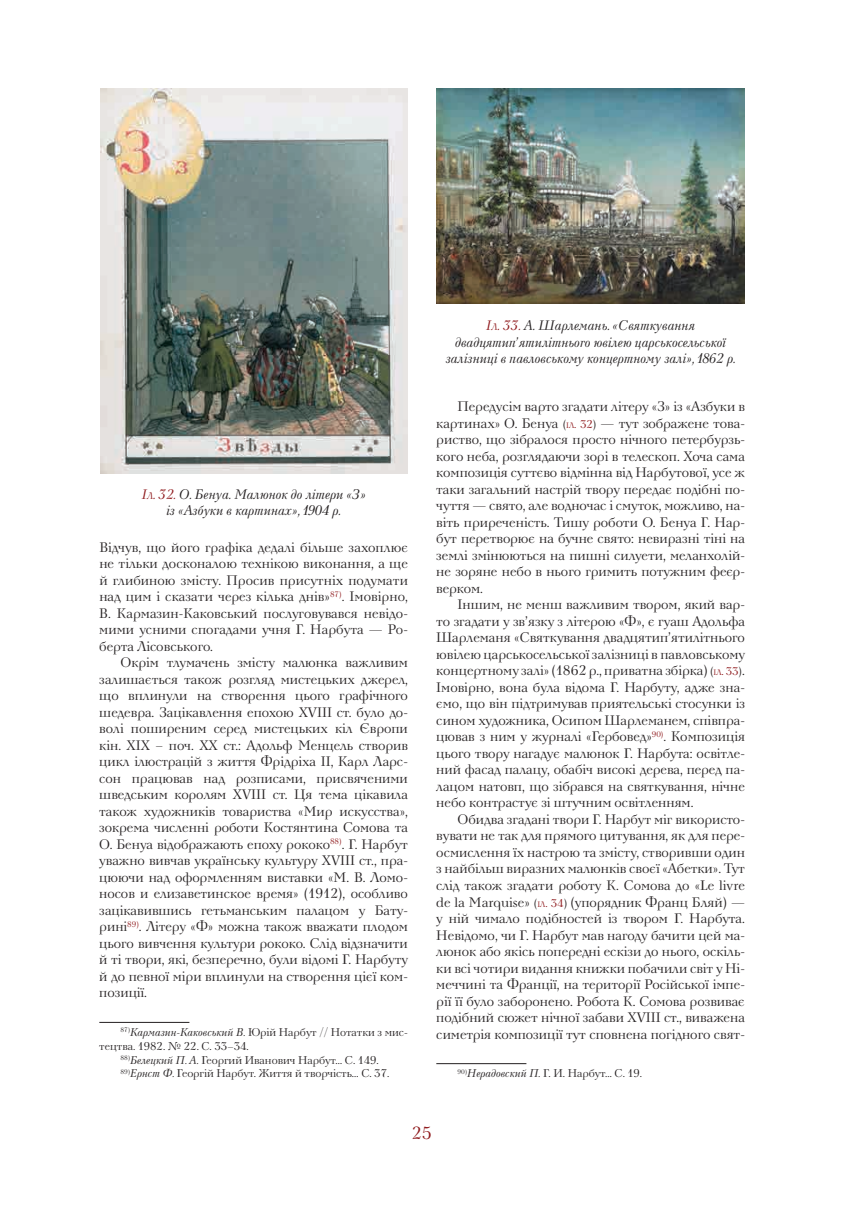
<style>
.page{position:relative;width:862px;height:1205px;background:#fff}
.page>*{position:absolute;margin:0;border:0;box-sizing:border-box;transform-origin:0 0}
.t1{font:17.5px "Neva C";color:#8e181b}
.t2{font:13.75px/16.5px "Neva C";color:#231f20;text-align:justify}
.t3{font:italic 13.75px/16.5px "Neva C";color:#231f20;text-align:center}
.t4{font:11.25px "Neva C";color:#231f20}
.s1{color:#8e181b}
.s2{font-size:9.62px;color:#8e181b}
.s3{font-style:italic}
.s4{font-size:11.25px}
.s5{font-size:7.88px;color:#8e181b}
.s6{font-size:11.25px;color:#8e181b}
</style>
<div class="page">
<img style="left:100px;top:89px;width:307px;height:384px">
<img style="left:436px;top:89px;width:308px;height:214px">
<hr style="left:99px;top:1022px;width:90px;height:1px;background:#231f20">
<hr style="left:436px;top:1063px;width:90px;height:1px;background:#231f20">
<p class="t3" style="left:142px;top:486px;width:225px"><span class="s1">І</span><span class="s2">Л</span><span class="s1">. 32.</span> О. Бенуа. Малюнок до літери «З» із «Азбуки в картинах», 1904 р.</p>
<p class="t2" style="left:99px;top:539px;width:310px">Відчув, що його графіка дедалі більше захоплює не тільки досконалою технікою виконання, а ще й глибиною змісту. Просив присутніх подумати над цим і сказати через кілька днів»<sup>87)</sup>. Імовірно, В. Кармазин-Каковський послуговувався невідо&shy;мими усними спогадами учня Г. Нарбута — Ро&shy;берта Лісовського.</p>
<p class="t2" style="left:99px;top:654px;width:310px;text-indent:21px">Окрім тлумачень змісту малюнка важливим залишається також розгляд мистецьких джерел, що вплинули на створення цього графічного шедевра. Зацікавлення епохою ХVIII ст. було до&shy;волі поширеним серед мистецьких кіл Європи кін. ХІХ – поч. ХХ ст.: Адольф Менцель створив цикл ілюстрацій з життя Фрідріха ІІ, Карл Ларс&shy;сон працював над розписами, присвяченими шведським королям ХVIII ст. Ця тема цікавила також художників товариства «Мир искусства», зокрема численні роботи Костянтина Сомова та О. Бенуа відображають епоху рококо<sup>88)</sup>. Г. Нарбут уважно вивчав українську культуру ХVIII ст., пра&shy;цюючи над оформленням виставки «М. В. Ломо&shy;носов и елизаветинское время» (1912), особливо зацікавившись гетьманським палацом у Бату&shy;рині<sup>89)</sup>. Літеру «Ф» можна також вважати плодом цього вивчення культури рококо. Слід відзначити й ті твори, які, безперечно, були відомі Г. Нарбуту й до певної міри вплинули на створення цієї ком&shy;позиції.</p>
<p class="t4" style="left:120px;top:1026px;width:289px"><sup>87)</sup><span class="s3">Кармазин-Каковський В.</span> Юрій Нарбут // Нотатки з мис-</p>
<p class="t4" style="left:99px;top:1039px;width:151px">тецтва. 1982. № 22. С. 33–34.</p>
<p class="t4" style="left:120px;top:1053px;width:259px"><sup>88)</sup><span class="s3">Белецкий П. А.</span> Георгий Иванович Нарбут… С. 149.</p>
<p class="t4" style="left:120px;top:1067px;width:270px"><sup>89)</sup><span class="s3">Ернст Ф.</span> Георгій Нарбут. Життя й творчість… С. 37.</p>
<p class="t3" style="left:445px;top:317px;width:291px"><span class="s1">І</span><span class="s2">Л</span><span class="s1">. 33.</span> А. Шарлемань. «Святкування двадцятип’ятилітнього ювілею царськосельської залізниці в павловському концертному залі», 1862 р.</p>
<p class="t2" style="left:436px;top:399px;width:310px;text-indent:21px">Передусім варто згадати літеру «З» із «Азбуки в картинах» О. Бенуа <span class="s4">(</span><span class="s5">ІЛ</span><span class="s6">.</span> <span class="s6">32</span><span class="s4">)</span> — тут зображене това&shy;риство, що зібралося просто нічного петербурзь&shy;кого неба, розглядаючи зорі в телескоп. Хоча сама композиція суттєво відмінна від Нарбутової, усе ж таки загальний настрій твору передає подібні по&shy;чуття — свято, але водночас і смуток, можливо, на&shy;віть приреченість. Тишу роботи О. Бенуа Г. Нар&shy;бут перетворює на бучне свято: невиразні тіні на землі змінюються на пишні силуети, меланхолій&shy;не зоряне небо в нього гримить потужним феєр&shy;верком.</p>
<p class="t2" style="left:436px;top:597px;width:310px;text-indent:21px">Іншим, не менш важливим твором, який вар&shy;то згадати у зв’язку з літерою «Ф», є гуаш Адольфа Шарлеманя «Святкування двадцятип’ятилітнього ювілею царськосельської залізниці в павловському концертному залі» (1862 р., приватна збірка) <span class="s4">(</span><span class="s5">ІЛ</span><span class="s6">.</span> <span class="s6">33</span><span class="s4">)</span>.<br>Імовірно, вона була відома Г. Нарбуту, адже зна&shy;ємо, що він підтримував приятельські стосунки із сином художника, Осипом Шарлеманем, співпра&shy;цював з ним у журналі «Гербовед»<sup>90)</sup>. Композиція цього твору нагадує малюнок Г. Нарбута: освітле&shy;ний фасад палацу, обабіч високі дерева, перед па&shy;лацом натовп, що зібрався на святкування, нічне небо контрастує зі штучним освітленням.</p>
<p class="t2" style="left:436px;top:811px;width:310px;text-indent:21px">Обидва згадані твори Г. Нарбут міг використо&shy;вувати не так для прямого цитування, як для пере&shy;осмислення їх настрою та змісту, створивши один з найбільш виразних малюнків своєї «Абетки». Тут слід також згадати роботу К. Сомова до «Le livre de la Marquise» <span class="s4">(</span><span class="s5">ІЛ</span><span class="s6">.</span> <span class="s6">34</span><span class="s4">)</span> (упорядник Франц Бляй) — у ній чимало подібностей із твором Г. Нарбута.<br>Невідомо, чи Г. Нарбут мав нагоду бачити цей ма&shy;люнок або якісь попередні ескізи до нього, оскіль&shy;ки всі чотири видання книжки побачили світ у Ні&shy;меччині та Франції, на території Російської імпе&shy;рії її було заборонено. Робота К. Сомова розвиває подібний сюжет нічної забави ХVIII ст., виважена симетрія композиції тут спов нена погідного свят-</p>
<p class="t4" style="left:457px;top:1067px;width:186px"><sup>90)</sup><span class="s3">Нерадовский П.</span> Г. И. Нарбут… С. 19.</p>
<p class="t1" style="left:411px;top:1123px;width:21px">25</p>
</div>
